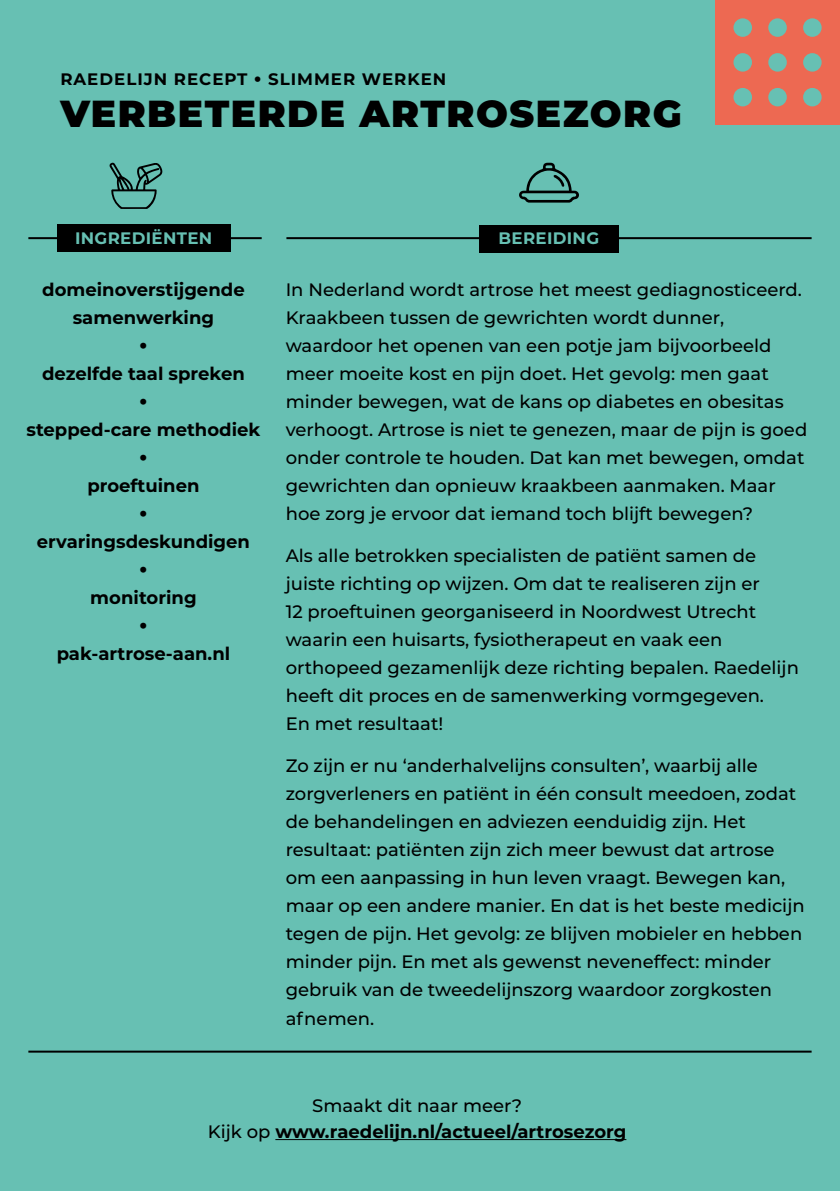
<style>
.page{position:relative;width:840px;height:1191px;background:#fff}
.page>*{position:absolute;margin:0;border:0;box-sizing:border-box;transform-origin:0 0}
.t1{font:900 37.6px "Montserrat";letter-spacing:.04em;color:#000}
.t2{font:500 18px/28px "Montserrat";color:#000}
.t3{font:700 18px/28px "Montserrat";color:#000;text-align:center}
.t4{font:900 18px "Montserrat";color:#000}
.t5{font:700 16.6px "Montserrat";letter-spacing:.06em;color:#000}
.t6{font:700 16.6px "Montserrat";letter-spacing:.02em;color:#67c0b3}
.s1{font-weight:900}
.s2{font-weight:500}
</style>
<div class="page">
<div style="left:0;top:0;width:839px;height:1191px;background:#67c0b3"></div>
<svg style="left:109px;top:162px;width:53px;height:47px"></svg>
<hr style="left:28px;top:237px;width:233px;height:2px;background:#000">
<div style="left:57px;top:224px;width:173px;height:27px;background:#000"></div>
<hr style="left:286px;top:237px;width:525px;height:2px;background:#000">
<div style="left:479px;top:225px;width:139px;height:28px;background:#000"></div>
<svg style="left:519px;top:163px;width:60px;height:40px"></svg>
<div style="left:714px;top:0;width:125px;height:125px;background:#ed6952"></div>
<div style="left:767px;top:53px;width:19px;height:19px;background:#67c0b3;border-radius:50%"></div>
<div style="left:733px;top:53px;width:18px;height:19px;background:#67c0b3;border-radius:50%"></div>
<div style="left:767px;top:18px;width:19px;height:19px;background:#67c0b3;border-radius:50%"></div>
<div style="left:802px;top:53px;width:19px;height:19px;background:#67c0b3;border-radius:50%"></div>
<div style="left:767px;top:88px;width:19px;height:18px;background:#67c0b3;border-radius:50%"></div>
<div style="left:733px;top:18px;width:18px;height:19px;background:#67c0b3;border-radius:50%"></div>
<div style="left:733px;top:88px;width:18px;height:18px;background:#67c0b3;border-radius:50%"></div>
<div style="left:802px;top:18px;width:19px;height:19px;background:#67c0b3;border-radius:50%"></div>
<div style="left:802px;top:88px;width:19px;height:18px;background:#67c0b3;border-radius:50%"></div>
<hr style="left:275px;top:1139px;width:351px;height:1px;background:#000">
<hr style="left:28px;top:1050px;width:783px;height:2px;background:#000">
<p class="t5" style="left:60px;top:67px;width:387px">RAEDELIJN RECEPT <span class="s1">•</span> SLIMMER WERKEN</p>
<h1 class="t1" style="left:60px;top:85px;width:622px">VERBETERDE ARTROSEZORG</h1>
<p class="t6" style="left:75px;top:226px;width:139px">INGREDIËNTEN</p>
<p class="t6" style="left:498px;top:226px;width:102px">BEREIDING</p>
<p class="t3" style="left:42px;top:274px;width:204px">domeinoverstijgende samenwerking</p>
<p class="t4" style="left:139px;top:332px;width:9px">•</p>
<p class="t3" style="left:42px;top:358px;width:204px">dezelfde taal spreken</p>
<p class="t4" style="left:139px;top:388px;width:9px">•</p>
<p class="t3" style="left:26px;top:415px;width:235px">stepped-care methodiek</p>
<p class="t4" style="left:139px;top:444px;width:9px">•</p>
<p class="t3" style="left:87px;top:471px;width:114px">proeftuinen</p>
<p class="t4" style="left:139px;top:500px;width:9px">•</p>
<p class="t3" style="left:37px;top:527px;width:214px">ervaringsdeskundigen</p>
<p class="t4" style="left:139px;top:556px;width:9px">•</p>
<p class="t3" style="left:90px;top:583px;width:108px">monitoring</p>
<p class="t4" style="left:139px;top:612px;width:9px">•</p>
<p class="t3" style="left:57px;top:639px;width:175px">pak-artrose-aan.nl</p>
<p class="t2" style="left:285px;top:275px;width:522px">In Nederland wordt artrose het meest gediagnosticeerd.<br>Kraakbeen tussen de gewrichten wordt dunner, waardoor het openen van een potje jam bijvoorbeeld meer moeite kost en pijn doet. Het gevolg: men gaat minder bewegen, wat de kans op diabetes en obesitas verhoogt. Artrose is niet te genezen, maar de pijn is goed onder controle te houden. Dat kan met bewegen, omdat gewrichten dan opnieuw kraakbeen aanmaken. Maar hoe zorg je ervoor dat iemand toch blijft bewegen?</p>
<p class="t2" style="left:285px;top:541px;width:514px">Als alle betrokken specialisten de patiënt samen de juiste richting op wijzen. Om dat te realiseren zijn er<br>12 proeftuinen georganiseerd in Noordwest Utrecht waarin een huisarts, fysiotherapeut en vaak een orthopeed gezamenlijk deze richting bepalen. Raedelijn heeft dit proces en de samenwerking vormgegeven.<br>En met resultaat!</p>
<p class="t2" style="left:285px;top:751px;width:520px">Zo zijn er nu ‘anderhalvelijns consulten’, waarbij alle zorgverleners en patiënt in één consult meedoen, zodat de behandelingen en adviezen eenduidig zijn. Het resultaat: patiënten zijn zich meer bewust dat artrose om een aanpassing in hun leven vraagt. Bewegen kan, maar op een andere manier. En dat is het beste medicijn tegen de pijn. Het gevolg: ze blijven mobieler en hebben minder pijn. En met als gewenst neveneffect: minder gebruik van de tweedelijnszorg waardoor zorgkosten afnemen.</p>
<p class="t3" style="left:208px;top:1091px;width:419px;line-height:26px"><span class="s2">Smaakt dit naar meer?<br>Kijk op</span> www.raedelijn.nl/actueel/artrosezorg</p>
</div>
